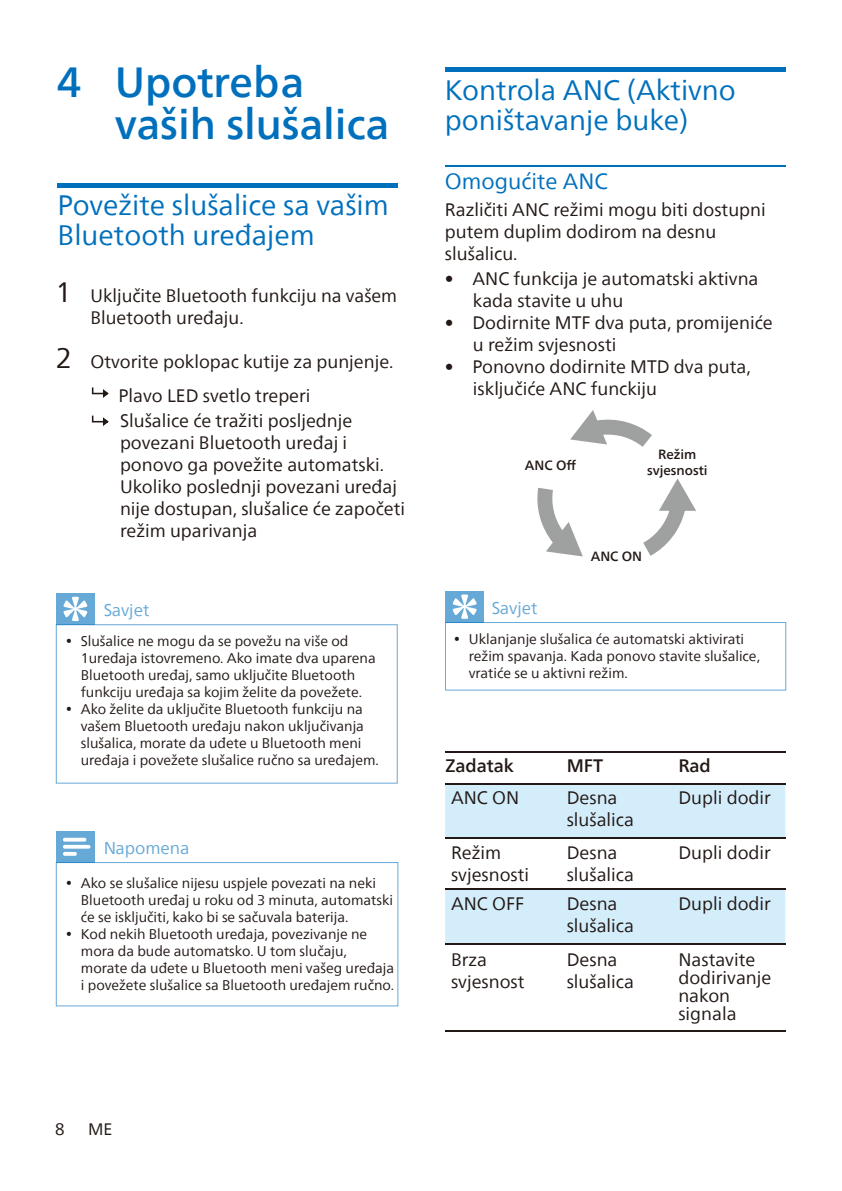
<style>
.page{position:relative;width:842px;height:1191px;background:#fff}
.page>*{position:absolute;margin:0;border:0;box-sizing:border-box;transform-origin:0 0}
.t1{font:500 42px/42px "Neue Frutiger World";color:#0070bd}
.t2{font:28px/30px "Neue Frutiger World";color:#0070bd}
.t3{font:28px "Neue Frutiger World";color:#221815}
.t4{font:22px "Neue Frutiger World";color:#0070bd}
.t5{font:18px/22px "Neue Frutiger World";color:#221815}
.t6{font:500 18px "Neue Frutiger World";color:#221815}
.t7{font:17px "Neue Frutiger World";color:#0070bd}
.t8{font:16.6px "Neue Frutiger World";color:#221815}
.t9{font:14px/17px "Neue Frutiger World";color:#221815}
.t10{font:500 13.4px/16px "Neue Frutiger World";color:#221815;text-align:center}
</style>
<div class="page">
<hr style="left:445px;top:67px;width:340px;height:4px;background:#0070bd">
<hr style="left:445px;top:165px;width:340px;height:1px;background:#0070bd">
<svg style="left:643px;top:478px;width:53px;height:78px"></svg>
<svg style="left:570px;top:410px;width:82px;height:37px"></svg>
<svg style="left:537px;top:488px;width:46px;height:68px"></svg>
<hr style="left:58px;top:183px;width:340px;height:4px;background:#0070bd">
<svg style="left:92px;top:387px;width:17px;height:11px"></svg>
<svg style="left:92px;top:415px;width:17px;height:11px"></svg>
<div style="left:56px;top:593px;width:39px;height:31px;background:#66a9d7"></div>
<svg style="left:64px;top:597px;width:23px;height:24px"></svg>
<div style="left:56px;top:831px;width:39px;height:31px;background:#66a9d7"></div>
<svg style="left:63px;top:837px;width:27px;height:18px"></svg>
<div style="left:445px;top:591px;width:39px;height:31px;background:#66a9d7"></div>
<svg style="left:453px;top:594px;width:24px;height:25px"></svg>
<div style="left:445px;top:784px;width:340px;height:53px;background:#d3edfb"></div>
<hr style="left:445px;top:751px;width:128px;height:1px;background:#221815">
<hr style="left:573px;top:751px;width:108px;height:1px;background:#221815">
<hr style="left:681px;top:751px;width:104px;height:1px;background:#221815">
<hr style="left:445px;top:783px;width:128px;height:1px;background:#221815">
<hr style="left:573px;top:783px;width:108px;height:1px;background:#221815">
<hr style="left:681px;top:783px;width:104px;height:1px;background:#221815">
<hr style="left:445px;top:837px;width:128px;height:1px;background:#221815">
<hr style="left:573px;top:837px;width:108px;height:1px;background:#221815">
<hr style="left:681px;top:837px;width:104px;height:1px;background:#221815">
<div style="left:445px;top:889px;width:340px;height:54px;background:#d3edfb"></div>
<hr style="left:445px;top:888px;width:128px;height:1px;background:#221815">
<hr style="left:573px;top:888px;width:108px;height:1px;background:#221815">
<hr style="left:681px;top:888px;width:104px;height:1px;background:#221815">
<hr style="left:445px;top:943px;width:128px;height:1px;background:#221815">
<hr style="left:573px;top:943px;width:108px;height:1px;background:#221815">
<hr style="left:681px;top:943px;width:104px;height:1px;background:#221815">
<hr style="left:445px;top:1030px;width:128px;height:1px;background:#221815">
<hr style="left:573px;top:1030px;width:108px;height:1px;background:#221815">
<hr style="left:681px;top:1030px;width:104px;height:1px;background:#221815">
<h1 class="t1" style="left:115px;top:62px;width:276px;text-indent:-58px">4 Upotreba vaših slušalica</h1>
<h2 class="t2" style="left:58px;top:191px;width:333px">Povežite slušalice sa vašim<br>Bluetooth uređajem</h2>
<h2 class="t3" style="left:56px;top:270px;width:18px">1</h2>
<h2 class="t3" style="left:56px;top:336px;width:18px">2</h2>
<p class="t5" style="left:91px;top:285px;width:308px">Uključite Bluetooth funkciju na vašem<br>Bluetooth uređaju.</p>
<p class="t5" style="left:91px;top:351px;width:304px">Otvorite poklopac kutije za punjenje.</p>
<p class="t5" style="left:119px;top:383px;width:235px;line-height:25.4px">Plavo LED svetlo treperi<br>Slušalice će tražiti posljednje</p>
<p class="t5" style="left:120px;top:432px;width:287px">povezani Bluetooth uređaj i ponovo ga povežite automatski.<br>Ukoliko poslednji povezani uređaj nije dostupan, slušalice će započeti režim uparivanja</p>
<p class="t7" style="left:103px;top:596px;width:48px">Savjet</p>
<p class="t9" style="left:81px;top:633px;width:296px;text-indent:-15px">• Slušalice ne mogu da se povežu na više od 1uređaja istovremeno. Ako imate dva uparena Bluetooth uređaj, samo uključite Bluetooth funkciju uređaja sa kojim želite da povežete.</p>
<p class="t9" style="left:81px;top:701px;width:300px;text-indent:-15px">• Ako želite da uključite Bluetooth funkciju na vašem Bluetooth uređaju nakon uključivanja slušalica, morate da uđete u Bluetooth meni uređaja i povežete slušalice ručno sa uređajem.</p>
<p class="t7" style="left:103px;top:834px;width:88px">Napomena</p>
<p class="t9" style="left:81px;top:874px;width:314px;text-indent:-15px">• Ako se slušalice nijesu uspjele povezati na neki<br>Bluetooth uređaj u roku od 3 minuta, automatski će se isključiti, kako bi se sačuvala baterija.</p>
<p class="t9" style="left:81px;top:925px;width:315px;text-indent:-15px">• Kod nekih Bluetooth uređaja, povezivanje ne mora da bude automatsko. U tom slučaju, morate da uđete u Bluetooth meni vašeg uređaja i povežete slušalice sa Bluetooth uređajem ručno.</p>
<p class="t8" style="left:55px;top:1116px;width:11px">8</p>
<p class="t8" style="left:88px;top:1116px;width:26px">ME</p>
<h2 class="t2" style="left:445px;top:75px;width:292px">Kontrola ANC (Aktivno poništavanje buke)</h2>
<h3 class="t4" style="left:445px;top:164px;width:164px">Omogućite ANC</h3>
<p class="t5" style="left:445px;top:199px;width:322px">Različiti ANC režimi mogu biti dostupni putem duplim dodirom na desnu slušalicu.</p>
<p class="t5" style="left:473px;top:268px;width:287px;text-indent:-28px">• ANC funkcija je automatski aktivna kada stavite u uhu</p>
<p class="t5" style="left:473px;top:312px;width:301px;text-indent:-28px">• Dodirnite MTF dva puta, promijeniće u režim svjesnosti</p>
<p class="t5" style="left:473px;top:356px;width:279px;text-indent:-28px">• Ponovno dodirnite MTD dva puta, isključiće ANC funckiju</p>
<p class="t10" style="left:525px;top:457px;width:53px">ANC Off</p>
<p class="t10" style="left:647px;top:446px;width:62px">Režim svjesnosti</p>
<p class="t7" style="left:491px;top:594px;width:48px">Savjet</p>
<p class="t10" style="left:591px;top:548px;width:53px">ANC ON</p>
<p class="t9" style="left:469px;top:630px;width:293px;text-indent:-15px">• Uklanjanje slušalica će automatski aktivirati režim spavanja. Kada ponovo stavite slušalice, vratiće se u aktivni režim.</p>
<p class="t6" style="left:567px;top:751px;width:38px">MFT</p>
<p class="t6" style="left:678px;top:751px;width:34px">Rad</p>
<p class="t6" style="left:445px;top:751px;width:70px">Zadatak</p>
<p class="t5" style="left:451px;top:787px;width:70px">ANC ON</p>
<p class="t5" style="left:567px;top:787px;width:69px">Desna slušalica</p>
<p class="t5" style="left:567px;top:842px;width:69px">Desna slušalica</p>
<p class="t5" style="left:678px;top:787px;width:94px">Dupli dodir</p>
<p class="t5" style="left:451px;top:842px;width:52px">Režim</p>
<p class="t5" style="left:678px;top:842px;width:94px">Dupli dodir</p>
<p class="t5" style="left:451px;top:861px;width:80px;line-height:28.4px">svjesnosti<br>ANC OFF</p>
<p class="t5" style="left:678px;top:892px;width:94px">Dupli dodir</p>
<p class="t5" style="left:678px;top:951px;width:94px;line-height:18px">Nastavite dodirivanje nakon signala</p>
<p class="t5" style="left:567px;top:892px;width:69px">Desna slušalica</p>
<p class="t5" style="left:567px;top:949px;width:69px">Desna slušalica</p>
<p class="t5" style="left:451px;top:949px;width:75px">Brza svjesnost</p>
</div>
